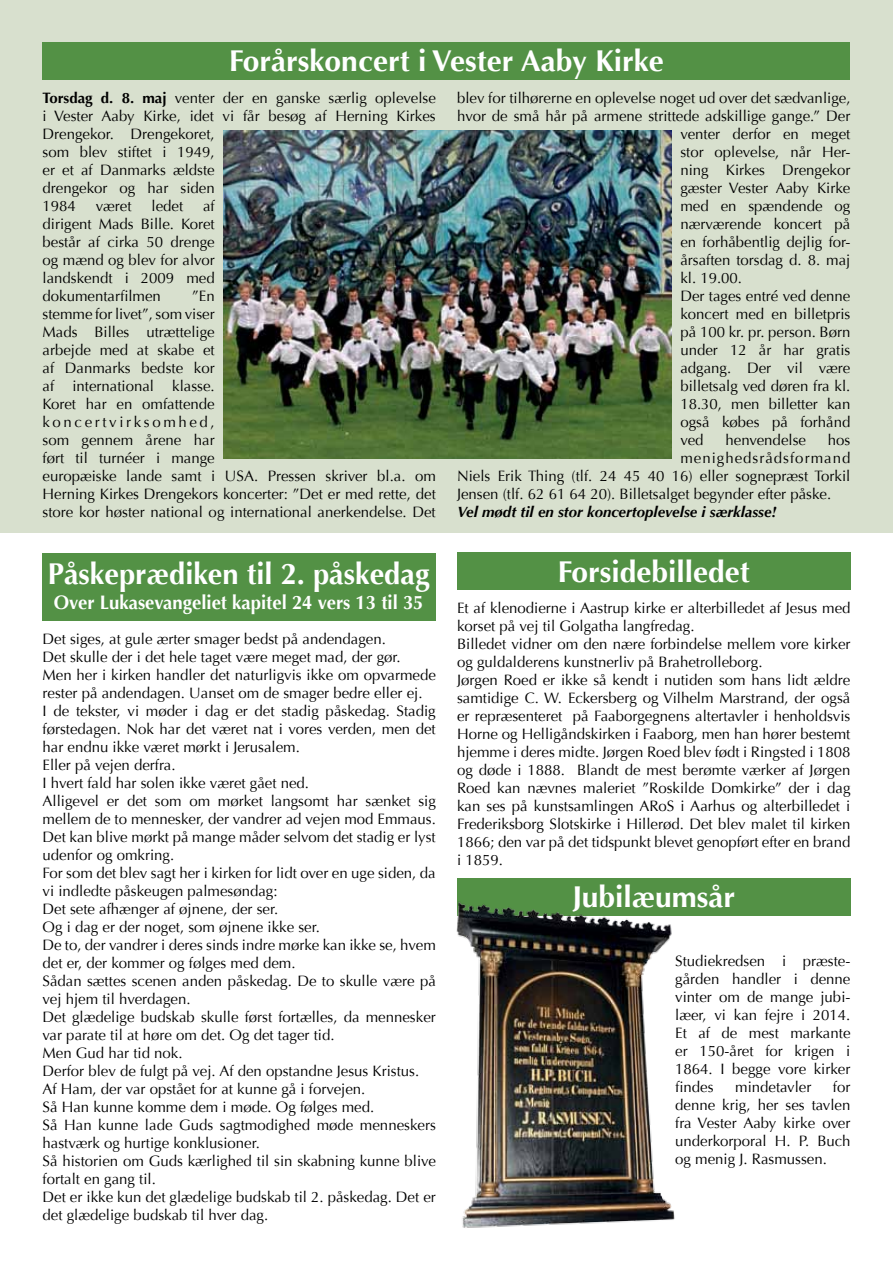
<style>
.page{position:relative;width:893px;height:1263px;background:#fff}
.page>*{position:absolute;margin:0;border:0;box-sizing:border-box;transform-origin:0 0}
.t1{font:700 30px "Optima";color:#fff}
.t2{font:700 19.5px "Optima";color:#fff;scale:.95 1}
.t3{font:15px/18px "Optima";color:#000}
.t4{font:italic 700 15px "Optima";color:#000}
.t5{font:15px "Optima";letter-spacing:.065em;color:#000}
.s1{font-weight:700}
</style>
<div class="page">
<div style="left:0;top:0;width:893px;height:532px;background:#d8e0ce"></div>
<div style="left:43px;top:43px;width:807px;height:37px;background:#539145"></div>
<div style="left:457px;top:553px;width:393px;height:37px;background:#539145"></div>
<div style="left:457px;top:878px;width:393px;height:37px;background:#539145"></div>
<div style="left:43px;top:553px;width:393px;height:68px;background:#539145"></div>
<img style="left:223px;top:131px;width:449px;height:328px">
<img style="left:456px;top:901px;width:244px;height:327px">
<h1 class="t1" style="left:229px;top:44px;width:436px">Forårskoncert i Vester Aaby Kirke</h1>
<p class="t3" style="left:43px;top:89px;width:395px"><span class="s1">Torsdag d. 8. maj</span> venter der en ganske særlig oplevelse i Vester Aaby Kirke, idet vi får besøg af Herning Kirkes<br>Drengekor. Drengekoret,<br>som blev stiftet i 1949,<br>er et af Danmarks ældste<br>drengekor og har siden<br>1984</p>
<p class="t3" style="left:43px;top:197px;width:174px;text-align:justify;text-indent:161px">af dirigent Mads Bille. Koret består af cirka 50 drenge og mænd og blev for alvor landskendt i 2009 med dokumentarfilmen</p>
<p class="t3" style="left:96px;top:197px;width:37px">været</p>
<p class="t3" style="left:151px;top:197px;width:33px">ledet</p>
<p class="t3" style="left:43px;top:287px;width:395px;text-indent:150px">”En<br>stemme for livet”, som viser<br>Mads Billes utrættelige<br>arbejde med at skabe et<br>af Danmarks bedste kor<br>af international klasse.<br>Koret har en omfattende<br>koncertvirksomhed,<br>som gennem årene har<br>ført til turnéer i mange<br>europæiske lande samt i USA. Pressen skriver bl.a. om<br>Herning Kirkes Drengekors koncerter: ”Det er med rette, det store kor høster national og international anerkendelse. Det</p>
<h1 class="t1" style="left:48px;top:556px;width:383px">Påskeprædiken til 2. påskedag</h1>
<h2 class="t2" style="left:54px;top:591px;width:391px">Over Lukasevangeliet kapitel 24 vers 13 til 35</h2>
<p class="t3" style="left:43px;top:630px;width:395px">Det siges, at gule ærter smager bedst på andendagen.<br>Det skulle der i det hele taget være meget mad, der gør.<br>Men her i kirken handler det naturligvis ikke om opvarmede rester på andendagen. Uanset om de smager bedre eller ej.<br>I de tekster, vi møder i dag er det stadig påskedag. Stadig førstedagen. Nok har det været nat i vores verden, men det har endnu ikke været mørkt i Jerusalem.<br>Eller på vejen derfra.<br>I hvert fald har solen ikke været gået ned.<br>Alligevel er det som om mørket langsomt har sænket sig mellem de to mennesker, der vandrer ad vejen mod Emmaus.<br>Det kan blive mørkt på mange måder selvom det stadig er lyst udenfor og omkring.<br>For som det blev sagt her i kirken for lidt over en uge siden, da vi indledte påskeugen palmesøndag:<br>Det sete afhænger af øjnene, der ser.<br>Og i dag er der noget, som øjnene ikke ser.<br>De to, der vandrer i deres sinds indre mørke kan ikke se, hvem det er, der kommer og følges med dem.<br>Sådan sættes scenen anden påskedag. De to skulle være på vej hjem til hverdagen.<br>Det glædelige budskab skulle først fortælles, da mennesker var parate til at høre om det. Og det tager tid.<br>Men Gud har tid nok.<br>Derfor blev de fulgt på vej. Af den opstandne Jesus Kristus.<br>Af Ham, der var opstået for at kunne gå i forvejen.<br>Så Han kunne komme dem i møde. Og følges med.<br>Så Han kunne lade Guds sagtmodighed møde menneskers hastværk og hurtige konklusioner.<br>Så historien om Guds kærlighed til sin skabning kunne blive fortalt en gang til.<br>Det er ikke kun det glædelige budskab til 2. påskedag. Det er det glædelige budskab til hver dag.</p>
<p class="t3" style="left:457px;top:89px;width:395px">blev for tilhørerne en oplevelse noget ud over det sædvanlige,</p>
<p class="t3" style="left:457px;top:107px;width:395px">hvor de små hår på armene strittede adskillige gange.” Der</p>
<p class="t3" style="left:680px;top:125px;width:172px">venter derfor en meget</p>
<p class="t3" style="left:680px;top:143px;width:172px">stor oplevelse, når Her-</p>
<p class="t3" style="left:680px;top:161px;width:172px">ning Kirkes Drengekor</p>
<p class="t3" style="left:680px;top:179px;width:172px">gæster Vester Aaby Kirke</p>
<p class="t3" style="left:680px;top:197px;width:172px">med en spændende og</p>
<p class="t3" style="left:680px;top:215px;width:172px">nærværende koncert på</p>
<p class="t3" style="left:680px;top:233px;width:172px">en forhåbentlig dejlig for-</p>
<p class="t3" style="left:680px;top:251px;width:172px">årsaften torsdag d. 8. maj</p>
<p class="t3" style="left:680px;top:269px;width:63px">kl. 19.00.</p>
<p class="t3" style="left:680px;top:287px;width:172px">Der tages entré ved denne</p>
<p class="t3" style="left:680px;top:305px;width:172px">koncert med en billetpris</p>
<p class="t3" style="left:680px;top:323px;width:172px">på 100 kr. pr. person. Børn</p>
<p class="t3" style="left:680px;top:341px;width:172px">under 12 år har gratis</p>
<p class="t3" style="left:680px;top:359px;width:172px">adgang. Der vil være</p>
<p class="t3" style="left:680px;top:377px;width:172px">billetsalg ved døren fra kl.</p>
<p class="t3" style="left:680px;top:395px;width:172px">18.30, men billetter kan</p>
<p class="t3" style="left:680px;top:413px;width:172px">også købes på forhånd</p>
<p class="t3" style="left:680px;top:431px;width:25px">ved</p>
<p class="t3" style="left:725px;top:431px;width:82px">henvendelse</p>
<p class="t3" style="left:828px;top:431px;width:24px">hos</p>
<p class="t5" style="left:680px;top:449px;width:171px">menighedsrådsformand</p>
<p class="t3" style="left:457px;top:467px;width:395px">Niels Erik Thing (tlf. 24 45 40 16) eller sognepræst Torkil</p>
<p class="t3" style="left:457px;top:485px;width:376px">Jensen (tlf. 62 61 64 20). Billetsalget begynder efter påske.</p>
<p class="t4" style="left:457px;top:503px;width:321px">Vel mødt til en stor koncertoplevelse i særklasse!</p>
<h1 class="t1" style="left:558px;top:554px;width:194px">Forsidebilledet</h1>
<p class="t3" style="left:457px;top:599px;width:395px">Et af klenodierne i Aastrup kirke er alterbilledet af Jesus med korset på vej til Golgatha langfredag.<br>Billedet vidner om den nære forbindelse mellem vore kirker og guldalderens kunstnerliv på Brahetrolleborg.<br>Jørgen Roed er ikke så kendt i nutiden som hans lidt ældre samtidige C. W. Eckersberg og Vilhelm Marstrand, der også er repræsenteret på Faaborgegnens altertavler i henholdsvis Horne og Helligåndskirken i Faaborg, men han hører bestemt hjemme i deres midte. Jørgen Roed blev født i Ringsted i 1808 og døde i 1888. Blandt de mest berømte værker af Jørgen Roed kan nævnes maleriet ”Roskilde Domkirke” der i dag kan ses på kunstsamlingen ARoS i Aarhus og alterbilledet i Frederiksborg Slotskirke i Hillerød. Det blev malet til kirken 1866; den var på det tidspunkt blevet genopført efter en brand i 1859.</p>
<h1 class="t1" style="left:572px;top:879px;width:164px">Jubilæumsår</h1>
<p class="t3" style="left:675px;top:952px;width:177px;text-align:justify">Studiekredsen i præste&shy;gården handler i denne vinter om de mange jubi&shy;læer, vi kan fejre i 2014.<br>Et af de mest markante er 150-året for krigen i 1864. I begge vore kirker findes</p>
<p class="t3" style="left:675px;top:1078px;width:177px;text-align:justify;text-indent:158px">for denne krig, her ses tavlen fra Vester Aaby kirke over underkorporal H. P. Buch og menig J. Rasmussen.</p>
<p class="t3" style="left:735px;top:1078px;width:78px">mindetavler</p>
</div>
